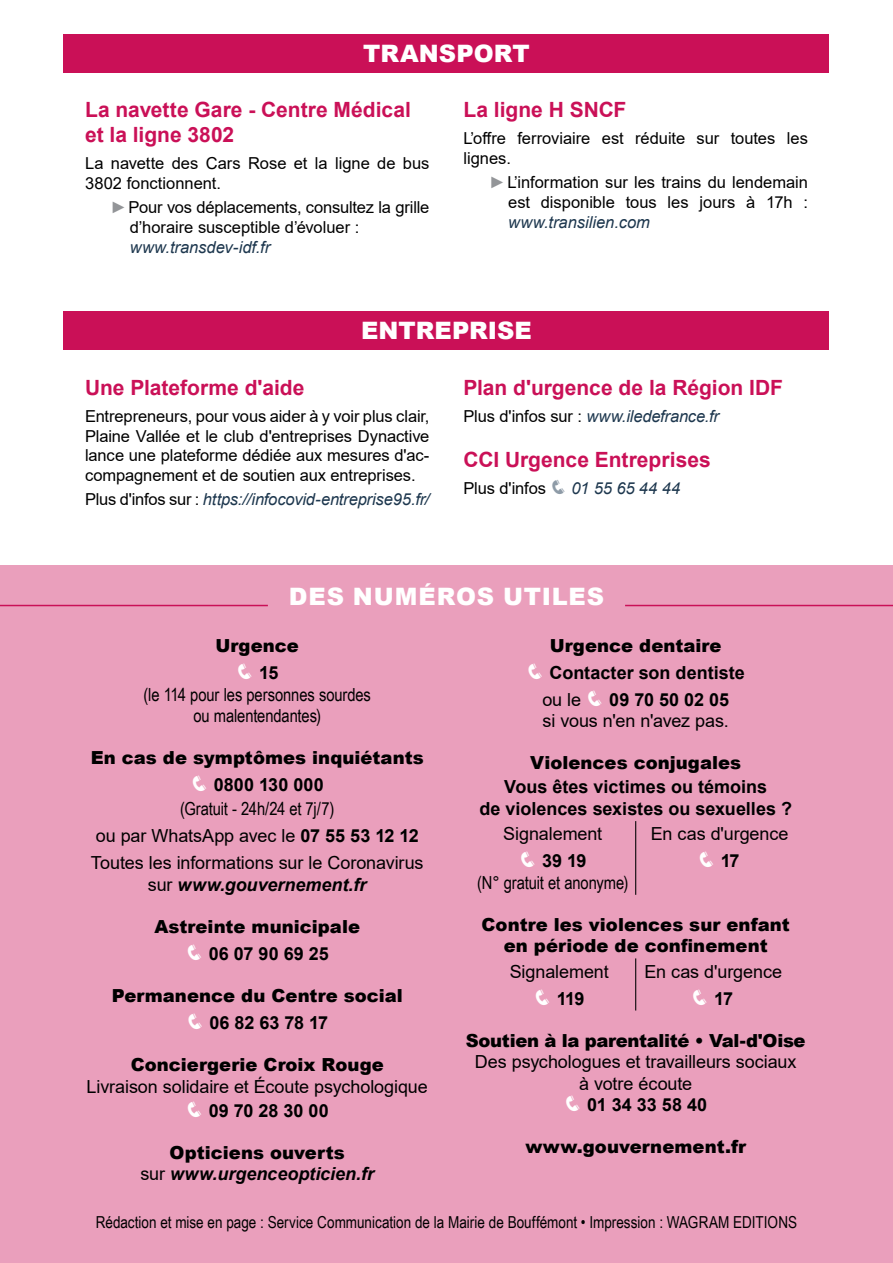
<style>
.page{position:relative;width:893px;height:1263px;background:#fff}
.page>*{position:absolute;margin:0;border:0;box-sizing:border-box;transform-origin:0 0}
.t1{font:900 24px "Arial";letter-spacing:.01em;color:#fff}
.t2{font:900 24px "Arial";letter-spacing:.035em;color:#fff}
.t3{font:700 21px/25.2px "Arial";color:#ca1057}
.t4{font:18px/27px "Arial";letter-spacing:-.005em;color:#000}
.t5{font:900 18px/21.6px "Arial";letter-spacing:.005em;color:#000;text-align:center}
.t6{font:700 18px/27px "Arial";color:#000;text-align:center}
.t7{font:18px/21.6px "Arial Narrow";letter-spacing:-.005em;color:#000;text-align:center}
.t8{font:italic 700 18px/21.6px "Arial";color:#000;text-align:center}
.t9{font:900 18px "Arial";letter-spacing:-.015em;color:#000}
.t10{font:16.5px/19.8px "Arial";letter-spacing:-.005em;color:#000}
.t11{font:italic 16.5px "Arial";letter-spacing:-.005em;color:#1d374e}
.t12{font:16.5px "Arial Narrow";color:#000}
.s1{color:#939598}
.s2{font-style:normal;color:#000}
.s3{color:#8e9ba7}
.s4{font-style:italic;color:#1d374e}
.s5{color:#fff}
.s6{font-weight:700}
.s7{font-weight:400;font-style:normal}
.s8{font-weight:900;font-style:normal}
.s9{font-weight:400}
</style>
<div class="page">
<div style="left:64px;top:312px;width:765px;height:38px;background:#ca1057"></div>
<div style="left:64px;top:34px;width:765px;height:38px;background:#ca1057"></div>
<div style="left:0;top:566px;width:893px;height:697px;background:#ea9fbc"></div>
<hr style="left:635px;top:821px;width:1px;height:74px;background:#000">
<hr style="left:635px;top:958px;width:1px;height:52px;background:#000">
<hr style="left:0;top:605px;width:268px;height:1px;background:#ca1057">
<hr style="left:625px;top:605px;width:268px;height:1px;background:#ca1057">
<h1 class="t1" style="left:363px;top:36px;width:168px">TRANSPORT</h1>
<p class="t3" style="left:85px;top:98px;width:327px">La navette Gare - Centre Médical et la ligne 3802</p>
<p class="t10" style="left:85px;top:154px;width:346px">La navette des Cars Rose et la ligne de bus<br>3802 fonctionnent.</p>
<p class="t10" style="left:130px;top:197px;width:301px;text-indent:-19px"><span class="s1">►</span>Pour vos déplacements, consultez la grille d’horaire susceptible d’évoluer :</p>
<p class="t11" style="left:130px;top:236px;width:142px">www.transdev-idf.fr</p>
<p class="t3" style="left:463px;top:98px;width:164px">La ligne H SNCF</p>
<p class="t10" style="left:463px;top:128px;width:346px">L’offre ferroviaire est réduite sur toutes les lignes.</p>
<p class="t10" style="left:489px;top:172px;width:320px;text-align:right"><span class="s1">►</span>L’information sur les trains du lendemain est disponible tous les jours à 17h :</p>
<p class="t11" style="left:508px;top:211px;width:143px">www.transilien.com</p>
<h1 class="t1" style="left:361px;top:313px;width:172px">ENTREPRISE</h1>
<p class="t3" style="left:85px;top:375px;width:221px">Une Plateforme d'aide</p>
<p class="t10" style="left:85px;top:406px;width:346px;text-align:justify">Entrepreneurs, pour vous aider à y voir plus clair, Plaine Vallée et le club d'entreprises Dynactive lance une plateforme dédiée aux mesures d'ac&shy;compagnement et de soutien aux entreprises.</p>
<p class="t11" style="left:85px;top:489px;width:346px"><span class="s2">Plus d'infos sur :</span> https://infocovid-entreprise95.fr/</p>
<p class="t3" style="left:463px;top:375px;width:321px">Plan d'urgence de la Région IDF</p>
<p class="t11" style="left:463px;top:405px;width:257px"><span class="s2">Plus d'infos sur :</span> www.iledefrance.fr</p>
<p class="t3" style="left:463px;top:447px;width:249px">CCI Urgence Entreprises</p>
<p class="t10" style="left:463px;top:478px;width:218px">Plus d'infos <span class="s3">❑</span> <span class="s4">01 55 65 44 44</span></p>
<h1 class="t2" style="left:289px;top:579px;width:317px">DES NUMÉROS UTILES</h1>
<p class="t5" style="left:216px;top:634px;width:85px">Urgence</p>
<p class="t6" style="left:236px;top:659px;width:44px"><span class="s5">❑</span> 15</p>
<p class="t7" style="left:143px;top:683px;width:229px">(le 114 pour les personnes sourdes ou malentendantes)</p>
<p class="t5" style="left:91px;top:746px;width:335px">En cas de symptômes inquiétants</p>
<p class="t6" style="left:191px;top:772px;width:134px"><span class="s5">❑</span> 0800 130 000</p>
<p class="t7" style="left:180px;top:797px;width:156px">(Gratuit - 24h/24 et 7j/7)</p>
<p class="t4" style="left:91px;top:822px;width:334px">ou par WhatsApp avec le <span class="s6">07 55 53 12 12<br></span>Toutes les informations sur le Coronavirus</p>
<p class="t8" style="left:148px;top:874px;width:220px"><span class="s7">sur</span> www.gouvernement.fr</p>
<p class="t5" style="left:154px;top:915px;width:207px">Astreinte municipale</p>
<p class="t6" style="left:186px;top:940px;width:145px"><span class="s5">❑</span> 06 07 90 69 25</p>
<p class="t5" style="left:112px;top:984px;width:293px">Permanence du Centre social</p>
<p class="t6" style="left:186px;top:1009px;width:143px"><span class="s5">❑</span> 06 82 63 78 17</p>
<p class="t5" style="left:131px;top:1053px;width:255px">Conciergerie Croix Rouge</p>
<p class="t4" style="left:87px;top:1072px;width:343px">Livraison solidaire et Écoute psychologique</p>
<p class="t6" style="left:186px;top:1097px;width:145px"><span class="s5">❑</span> 09 70 28 30 00</p>
<p class="t8" style="left:140px;top:1142px;width:235px"><span class="s8">Opticiens ouverts<br></span><span class="s7">sur</span> www.urgenceopticien.fr</p>
<p class="t5" style="left:550px;top:634px;width:173px">Urgence dentaire</p>
<p class="t6" style="left:526px;top:659px;width:220px"><span class="s5">❑</span> Contacter son dentiste <span class="s9">ou le</span> <span class="s5">❑</span> 09 70 50 02 05</p>
<p class="t4" style="left:543px;top:707px;width:188px">si vous n'en n'avez pas.</p>
<p class="t5" style="left:530px;top:752px;width:212px">Violences conjugales</p>
<p class="t6" style="left:479px;top:776px;width:314px;line-height:21.6px">Vous êtes victimes ou témoins<br>de violences sexistes ou sexuelles ?</p>
<p class="t4" style="left:503px;top:820px;width:100px">Signalement</p>
<p class="t6" style="left:519px;top:847px;width:69px"><span class="s5">❑</span> 39 19</p>
<p class="t7" style="left:477px;top:871px;width:153px">(N° gratuit et anonyme)</p>
<p class="t4" style="left:651px;top:820px;width:139px">En cas d'urgence</p>
<p class="t6" style="left:698px;top:847px;width:43px"><span class="s5">❑</span> 17</p>
<p class="t5" style="left:482px;top:913px;width:310px">Contre les violences sur enfant en période de confinement</p>
<p class="t4" style="left:510px;top:957px;width:100px">Signalement</p>
<p class="t6" style="left:534px;top:985px;width:52px"><span class="s5">❑</span> 119</p>
<p class="t4" style="left:644px;top:957px;width:139px">En cas d'urgence</p>
<p class="t6" style="left:691px;top:985px;width:43px"><span class="s5">❑</span> 17</p>
<p class="t9" style="left:466px;top:1027px;width:341px">Soutien à la parentalité • Val-d'Oise</p>
<p class="t4" style="left:475px;top:1051px;width:323px;line-height:21.6px;text-align:center">Des psychologues et travailleurs sociaux à votre écoute</p>
<p class="t6" style="left:564px;top:1092px;width:145px"><span class="s5">❑</span> 01 34 33 58 40</p>
<p class="t5" style="left:525px;top:1135px;width:222px">www.gouvernement.fr</p>
<p class="t12" style="left:96px;top:1210px;width:703px">Rédaction et mise en page : Service Communication de la Mairie de Bouffémont • Impression : WAGRAM EDITIONS</p>
</div>
